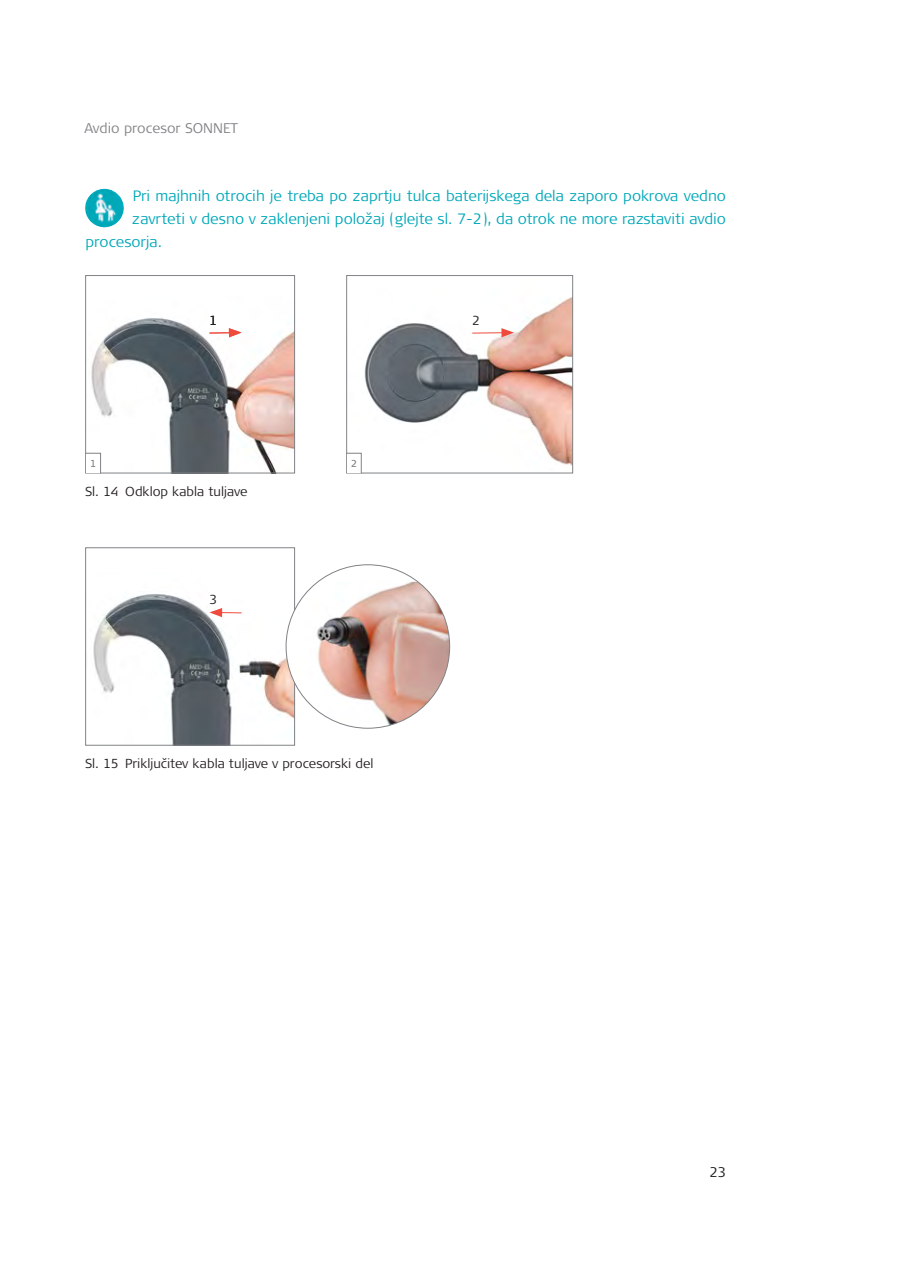
<style>
.page{position:relative;width:908px;height:1276px;background:#fff}
.page>*{position:absolute;margin:0;border:0;box-sizing:border-box;transform-origin:0 0}
.Elterntext{font:300 15px "Signa Pro";color:#00a8b9}
.t1{font:300 14px "Signa Pro";color:#808285}
.t2{font:300 14px "Signa Pro";color:#231f20}
.Bildunterschrift_1-s{font:300 13px "Signa Pro";color:#231f20}
.t3{font:10px "Signa Pro";color:#808285}
</style>
<div class="page">
<img style="left:85px;top:189px;width:39px;height:38px">
<img style="left:91px;top:318px;width:202px;height:153px">
<div style="left:85px;top:275px;width:210px;height:198px;border:1px solid #808285"></div>
<img style="left:364px;top:297px;width:207px;height:168px">
<div style="left:346px;top:275px;width:227px;height:198px;border:1px solid #808285"></div>
<svg style="left:85px;top:452px;width:16px;height:22px"></svg>
<svg style="left:346px;top:452px;width:16px;height:22px"></svg>
<svg style="left:209px;top:328px;width:32px;height:9px"></svg>
<hr style="left:472px;top:332px;width:32px;height:2px;background:#ef4b3d">
<svg style="left:501px;top:328px;width:13px;height:9px"></svg>
<img style="left:93px;top:594px;width:193px;height:150px">
<div style="left:85px;top:547px;width:210px;height:199px;border:1px solid #808285"></div>
<img style="left:286px;top:582px;width:163px;height:146px">
<svg style="left:209px;top:608px;width:32px;height:9px"></svg>
<p class="t1" style="left:84px;top:119px;width:155px">Avdio procesor SONNET</p>
<p class="Elterntext" style="left:133px;top:186px;width:594px">Pri majhnih otrocih je treba po zaprtju tulca baterijskega dela zaporo pokrova vedno</p>
<p class="Elterntext" style="left:132px;top:208px;width:595px">zavrteti v desno v zaklenjeni položaj (glejte sl. 7-2), da otrok ne more razstaviti avdio</p>
<p class="Elterntext" style="left:85px;top:231px;width:78px">procesorja.</p>
<p class="Bildunterschrift_1-s" style="left:209px;top:311px;width:9px">1</p>
<p class="Bildunterschrift_1-s" style="left:472px;top:311px;width:9px">2</p>
<p class="t3" style="left:90px;top:456px;width:8px">1</p>
<p class="t3" style="left:350px;top:456px;width:8px">2</p>
<p class="Bildunterschrift_1-s" style="left:85px;top:483px;width:164px">Sl. 14 Odklop kabla tuljave</p>
<p class="Bildunterschrift_1-s" style="left:209px;top:591px;width:9px">3</p>
<p class="Bildunterschrift_1-s" style="left:85px;top:755px;width:290px">Sl. 15 Priključitev kabla tuljave v procesorski del</p>
<p class="t2" style="left:709px;top:1162px;width:18px">23</p>
</div>
